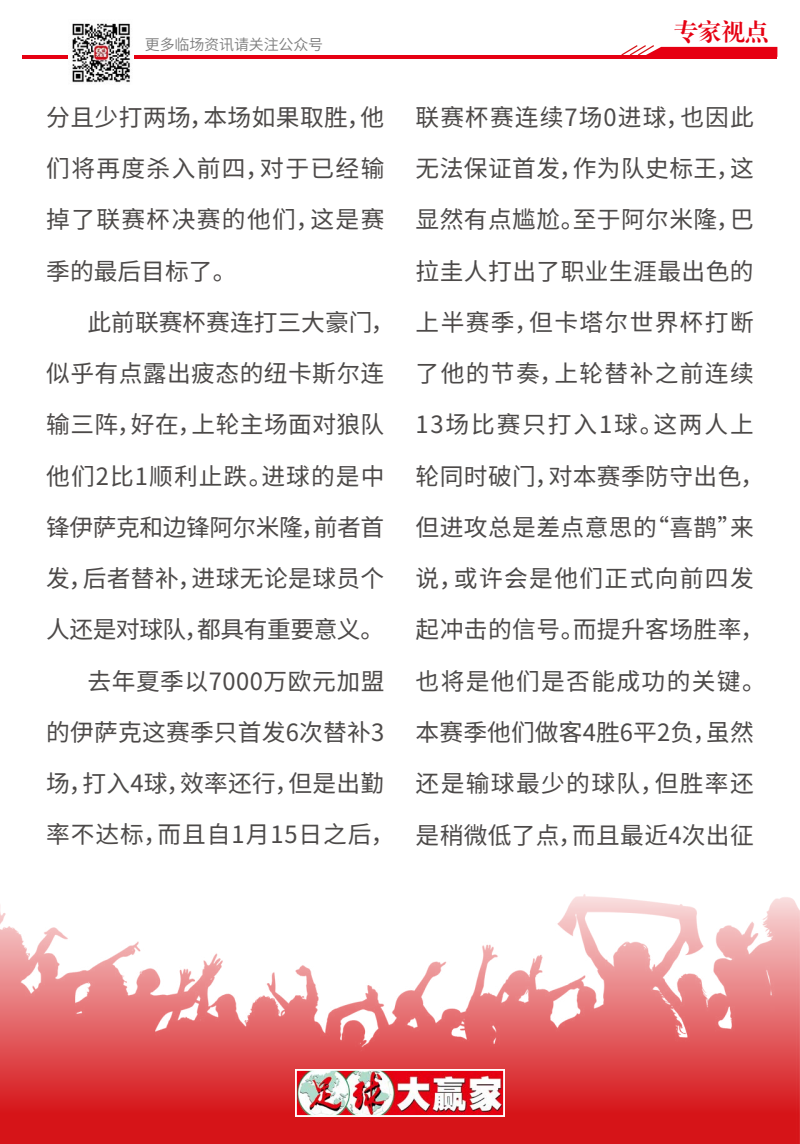
<style>
.page{position:relative;width:800px;height:1144px;background:#fff}
.page>*{position:absolute;margin:0;border:0;box-sizing:border-box;transform-origin:0 0}
.t1{font:23.75px/51.2px "Noto Sans Hans";letter-spacing:.015em;color:#4c4948;text-align:justify}
.t2{font:23.75px "Noto Sans Hans";letter-spacing:-.02em;color:#4c4948}
.t3{font:23.75px "Noto Sans Hans";letter-spacing:.04em;color:#4c4948}
.t4{font:23.75px "Noto Sans Hans";letter-spacing:.045em;color:#4c4948}
.t5{font:23.75px "CT Biao Song SJ";color:#e60012}
.t6{font:600 15px "Noto Sans Hans";letter-spacing:-.01em;color:#7d7d7d}
</style>
<div class="page">
<hr style="left:22px;top:55px;width:755px;height:4px;background:#e60012">
<svg style="left:621px;top:45px;width:156px;height:10px"></svg>
<img style="left:68px;top:23px;width:66px;height:60px">
<img style="left:0;top:894px;width:800px;height:250px">
<img style="left:298px;top:1072px;width:204px;height:42px">
<div style="left:295px;top:1069px;width:210px;height:48px;border:2px solid #fff"></div>
<p class="t6" style="left:145px;top:36px;width:180px">更多临场资讯请关注公众号</p>
<p class="t1" style="left:46px;top:92px;width:340px">分且少打两场，本场如果取胜，他们将再度杀入前四，对于已经输掉了联赛杯决赛的他们，这是赛季的最后目标了。</p>
<p class="t1" style="left:88px;top:297px;width:309px">此前联赛杯赛连打三大豪门，</p>
<p class="t1" style="left:46px;top:348px;width:340px">似乎有点露出疲态的纽卡斯尔连</p>
<p class="t1" style="left:46px;top:399px;width:340px">输三阵，好在，上轮主场面对狼队</p>
<p class="t4" style="left:46px;top:462px;width:340px">他们2比1顺利止跌。进球的是中</p>
<p class="t2" style="left:46px;top:514px;width:340px">锋伊萨克和边锋阿尔米隆，前者首</p>
<p class="t1" style="left:46px;top:553px;width:340px">发，后者替补，进球无论是球员个</p>
<p class="t2" style="left:46px;top:616px;width:339px">人还是对球队，都具有重要意义。</p>
<p class="t1" style="left:88px;top:656px;width:298px">去年夏季以7000万欧元加盟</p>
<p class="t1" style="left:46px;top:707px;width:340px">的伊萨克这赛季只首发6次替补3</p>
<p class="t1" style="left:46px;top:758px;width:340px">场，打入4球，效率还行，但是出勤</p>
<p class="t3" style="left:46px;top:821px;width:350px">率不达标，而且自1月15日之后，</p>
<p class="t5" style="left:674px;top:19px;width:96px">专家视点</p>
<p class="t1" style="left:416px;top:92px;width:352px;text-align:left">联赛杯赛连续7场0进球，也因此无法保证首发，作为队史标王，这显然有点尴尬。至于阿尔米隆，巴拉圭人打出了职业生涯最出色的上半赛季，但卡塔尔世界杯打断了他的节奏，上轮替补之前连续<br>13场比赛只打入1球。这两人上轮同时破门，对本赛季防守出色，但进攻总是差点意思的“喜鹊”来说，或许会是他们正式向前四发起冲击的信号。而提升客场胜率，也将是他们是否能成功的关键。本赛季他们做客4胜6平2负，虽然还是输球最少的球队，但胜率还是稍微低了点，而且最近4次出征</p>
</div>
